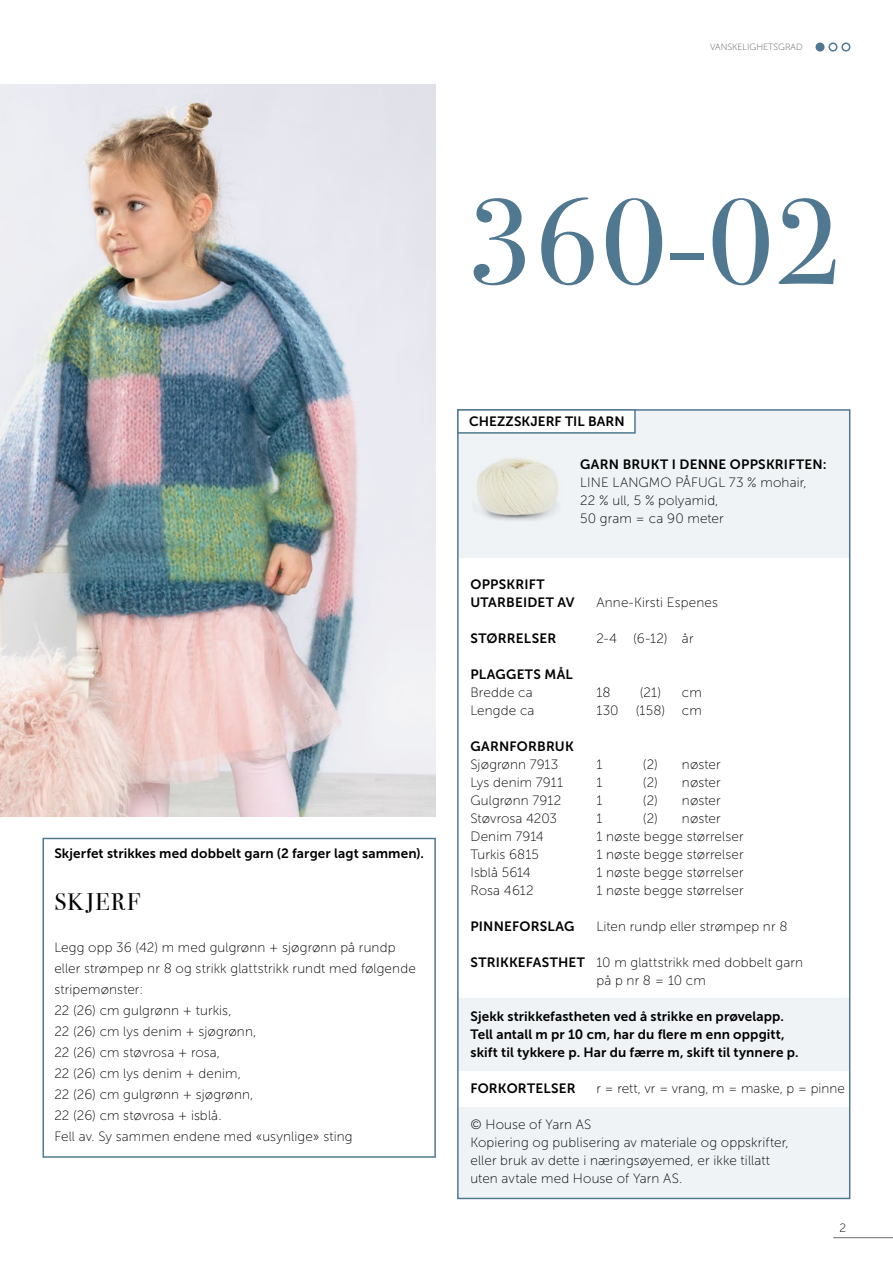
<style>
.page{position:relative;width:893px;height:1263px;background:#fff}
.page>*{position:absolute;margin:0;border:0;box-sizing:border-box;transform-origin:0 0}
.t1{font:121.5px "Bodoni Svty Two ITCTT";color:#517891}
.INNHOLD-_Opps{font:24px "Bodoni Svty Two ITCTT";letter-spacing:.07em;color:#000}
.INNHOLD{font:13.5px "Museo Sans 100";letter-spacing:.01em;color:#000}
.INNHOLD-_Opps-2{font:13.5px/21px "Museo Sans 100";letter-spacing:.01em;color:#000}
.INNHOLD-2{font:13.5px "Museo Sans 700";letter-spacing:.01em;color:#000}
.INNHOLD-_Opps-3{font:13.5px "Museo Sans 700";letter-spacing:.01em;color:#000}
.INNHOLD-3{font:13.5px "Museo Sans 700";letter-spacing:.03em;color:#000}
.t2{font:12px "Museo Sans 100";color:#000}
.t3{font:9px "Museo Sans 100";color:#58595b}
.s1{font-family:"Museo Sans 700"}
</style>
<div class="page">
<hr style="left:833px;top:1237px;width:60px;height:1px;background:#6d6e71">
<img style="left:0;top:84px;width:436px;height:732px">
<div style="left:458px;top:410px;width:392px;height:148px;background:#eff3f6"></div>
<div style="left:458px;top:1107px;width:392px;height:91px;background:#eff3f6"></div>
<div style="left:458px;top:998px;width:392px;height:73px;background:#eff3f6"></div>
<div style="left:457px;top:409px;width:393px;height:790px;border:2px solid #517891"></div>
<div style="left:457px;top:409px;width:179px;height:25px;background:#fff;border:2px solid #517891"></div>
<img style="left:476px;top:457px;width:83px;height:64px">
<div style="left:43px;top:838px;width:393px;height:320px;border:2px solid #517891"></div>
<div style="left:816px;top:43px;width:8px;height:8px;background:#517891;border-radius:50%"></div>
<div style="left:815px;top:43px;width:9px;height:9px;border:2px solid #517891;border-radius:50%"></div>
<div style="left:828px;top:43px;width:9px;height:9px;border:2px solid #517891;border-radius:50%"></div>
<div style="left:841px;top:43px;width:9px;height:9px;border:2px solid #517891;border-radius:50%"></div>
<p class="t3" style="left:710px;top:42px;width:94px">VANSKELIGHETSGRAD</p>
<p class="t1" style="left:467px;top:143px;width:375px">360-02</p>
<p class="INNHOLD-_Opps-3" style="left:54px;top:846px;width:371px">Skjerfet strikkes med dobbelt garn (2 farger lagt sammen).</p>
<p class="INNHOLD-_Opps" style="left:54px;top:882px;width:87px">SKJERF</p>
<p class="INNHOLD-_Opps-2" style="left:54px;top:936px;width:363px">Legg opp 36 (42) m med gulgrønn + sjøgrønn på rundp eller strømpep nr 8 og strikk glattstrikk rundt med følgende stripemønster:</p>
<p class="INNHOLD-_Opps-2" style="left:54px;top:999px;width:179px">22 (26) cm gulgrønn + turkis,</p>
<p class="INNHOLD-_Opps-2" style="left:54px;top:1020px;width:203px">22 (26) cm lys denim + sjøgrønn,</p>
<p class="INNHOLD-_Opps-2" style="left:54px;top:1041px;width:167px">22 (26) cm støvrosa + rosa,</p>
<p class="INNHOLD-_Opps-2" style="left:54px;top:1062px;width:188px">22 (26) cm lys denim + denim,</p>
<p class="INNHOLD-_Opps-2" style="left:54px;top:1083px;width:201px">22 (26) cm gulgrønn + sjøgrønn,</p>
<p class="INNHOLD-_Opps-2" style="left:54px;top:1104px;width:169px">22 (26) cm støvrosa + isblå.</p>
<p class="INNHOLD-_Opps-2" style="left:54px;top:1125px;width:300px">Fell av. Sy sammen endene med «usynlige» sting</p>
<p class="INNHOLD-_Opps-3" style="left:469px;top:414px;width:157px">CHEZZSKJERF TIL BARN</p>
<p class="INNHOLD-2" style="left:580px;top:456px;width:248px">GARN BRUKT I DENNE OPPSKRIFTEN:</p>
<p class="INNHOLD" style="left:580px;top:475px;width:228px">LINE LANGMO PÅFUGL 73 % mohair,</p>
<p class="INNHOLD" style="left:580px;top:493px;width:140px">22 % ull, 5 % polyamid,</p>
<p class="INNHOLD" style="left:580px;top:511px;width:145px">50 gram = ca 90 meter</p>
<p class="INNHOLD-2" style="left:470px;top:577px;width:76px">OPPSKRIFT</p>
<p class="INNHOLD-2" style="left:470px;top:595px;width:106px">UTARBEIDET AV</p>
<p class="INNHOLD" style="left:596px;top:595px;width:123px">Anne-Kirsti Espenes</p>
<p class="INNHOLD-2" style="left:470px;top:631px;width:87px">STØRRELSER</p>
<p class="INNHOLD" style="left:596px;top:631px;width:99px">2-4 (6-12) år</p>
<p class="INNHOLD-3" style="left:470px;top:667px;width:104px">PLAGGETS MÅL</p>
<p class="INNHOLD" style="left:470px;top:685px;width:64px">Bredde ca</p>
<p class="INNHOLD" style="left:596px;top:685px;width:16px">18</p>
<p class="INNHOLD" style="left:640px;top:685px;width:63px">(21) cm</p>
<p class="INNHOLD" style="left:470px;top:703px;width:66px">Lengde ca</p>
<p class="INNHOLD" style="left:596px;top:703px;width:24px">130</p>
<p class="INNHOLD" style="left:636px;top:703px;width:67px">(158) cm</p>
<p class="INNHOLD-2" style="left:470px;top:739px;width:105px">GARNFORBRUK</p>
<p class="INNHOLD" style="left:470px;top:757px;width:89px">Sjøgrønn 7913</p>
<p class="INNHOLD" style="left:596px;top:757px;width:7px">1</p>
<p class="INNHOLD" style="left:643px;top:757px;width:79px">(2) nøster</p>
<p class="INNHOLD" style="left:470px;top:775px;width:94px">Lys denim 7911</p>
<p class="INNHOLD" style="left:596px;top:775px;width:7px">1</p>
<p class="INNHOLD" style="left:643px;top:775px;width:79px">(2) nøster</p>
<p class="INNHOLD" style="left:470px;top:793px;width:92px">Gulgrønn 7912</p>
<p class="INNHOLD" style="left:596px;top:793px;width:7px">1</p>
<p class="INNHOLD" style="left:643px;top:793px;width:79px">(2) nøster</p>
<p class="INNHOLD" style="left:470px;top:811px;width:88px">Støvrosa 4203</p>
<p class="INNHOLD" style="left:596px;top:811px;width:7px">1</p>
<p class="INNHOLD" style="left:643px;top:811px;width:79px">(2) nøster</p>
<p class="INNHOLD" style="left:470px;top:829px;width:75px">Denim 7914</p>
<p class="INNHOLD" style="left:596px;top:829px;width:149px">1 nøste begge størrelser</p>
<p class="INNHOLD" style="left:470px;top:847px;width:70px">Turkis 6815</p>
<p class="INNHOLD" style="left:596px;top:847px;width:149px">1 nøste begge størrelser</p>
<p class="INNHOLD" style="left:470px;top:865px;width:62px">Isblå 5614</p>
<p class="INNHOLD" style="left:596px;top:865px;width:149px">1 nøste begge størrelser</p>
<p class="INNHOLD" style="left:470px;top:883px;width:65px">Rosa 4612</p>
<p class="INNHOLD" style="left:596px;top:883px;width:149px">1 nøste begge størrelser</p>
<p class="INNHOLD-2" style="left:470px;top:919px;width:105px">PINNEFORSLAG</p>
<p class="INNHOLD" style="left:596px;top:919px;width:192px">Liten rundp eller strømpep nr 8</p>
<p class="INNHOLD" style="left:470px;top:955px;width:334px"><span class="s1">STRIKKEFASTHET</span> 10 m glattstrikk med dobbelt garn</p>
<p class="INNHOLD" style="left:596px;top:973px;width:111px">på p nr 8 = 10 cm</p>
<p class="INNHOLD-2" style="left:470px;top:1009px;width:315px">Sjekk strikkefastheten ved å strikke en prøvelapp.</p>
<p class="INNHOLD-2" style="left:470px;top:1027px;width:316px">Tell antall m pr 10 cm, har du flere m enn oppgitt,</p>
<p class="INNHOLD-2" style="left:470px;top:1045px;width:330px">skift til tykkere p. Har du færre m, skift til tynnere p.</p>
<p class="INNHOLD-2" style="left:470px;top:1081px;width:107px">FORKORTELSER</p>
<p class="INNHOLD" style="left:596px;top:1081px;width:250px">r = rett, vr = vrang, m = maske, p = pinne</p>
<p class="INNHOLD" style="left:470px;top:1117px;width:123px">© House of Yarn AS</p>
<p class="INNHOLD" style="left:470px;top:1135px;width:320px">Kopiering og publisering av materiale og oppskrifter,</p>
<p class="INNHOLD" style="left:470px;top:1153px;width:301px">eller bruk av dette i næringsøyemed, er ikke tillatt</p>
<p class="INNHOLD" style="left:470px;top:1171px;width:214px">uten avtale med House of Yarn AS.</p>
<p class="t2" style="left:839px;top:1221px;width:8px">2</p>
</div>
